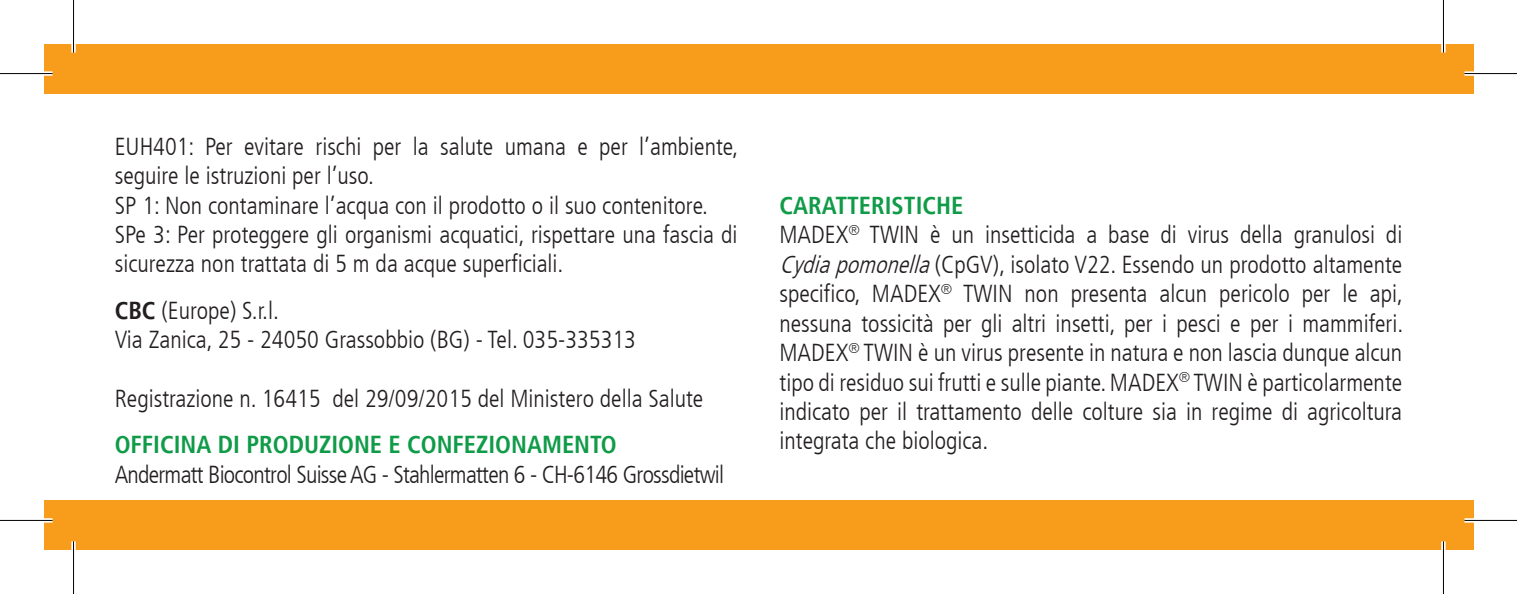
<style>
.page{position:relative;width:1517px;height:594px;background:#fff}
.page>*{position:absolute;margin:0;border:0;box-sizing:border-box;transform-origin:0 0}
.t1{font:300 condensed 24.5px/29.4px "Frutiger LT";color:#231f20}
.t2{font:300 condensed 24.5px "Frutiger LT";letter-spacing:-.03em;color:#231f20}
.t3{font:700 condensed 24.5px "Frutiger LT";color:#109b48}
.s1{font-weight:700}
.s2{font-style:italic}
</style>
<div class="page">
<div style="left:44px;top:44px;width:1428px;height:49px;background:#f89c1c"></div>
<div style="left:44px;top:500px;width:1428px;height:50px;background:#f89c1c"></div>
<div style="left:0;top:71px;width:52px;height:5px;background:#f6f6f6"></div>
<div style="left:1464px;top:71px;width:52px;height:5px;background:#f6f6f6"></div>
<hr style="left:0;top:518px;width:52px;height:4px;background:#fff">
<hr style="left:1464px;top:518px;width:52px;height:4px;background:#fff">
<div style="left:71px;top:0;width:5px;height:52px;background:#fff"></div>
<div style="left:71px;top:541px;width:5px;height:52px;background:#fff"></div>
<svg style="left:1441px;top:0;width:4px;height:52px"></svg>
<svg style="left:1441px;top:541px;width:4px;height:52px"></svg>
<hr style="left:0;top:73px;width:52px;height:1px;background:#000">
<hr style="left:1464px;top:73px;width:52px;height:1px;background:#000">
<hr style="left:0;top:519px;width:52px;height:2px;background:#000">
<hr style="left:1464px;top:519px;width:52px;height:2px;background:#000">
<hr style="left:73px;top:0;width:1px;height:52px;background:#000">
<hr style="left:73px;top:541px;width:1px;height:52px;background:#000">
<hr style="left:1442px;top:0;width:1px;height:52px;background:#000">
<hr style="left:1442px;top:541px;width:1px;height:52px;background:#000">
<p class="t1" style="left:115px;top:132px;width:625px">EUH401: Per evitare rischi per la salute umana e per l’ambiente, seguire le istruzioni per l’uso.</p>
<p class="t1" style="left:115px;top:190px;width:595px">SP 1: Non contaminare l’acqua con il prodotto o il suo contenitore.</p>
<p class="t1" style="left:115px;top:220px;width:624px">SPe 3: Per proteggere gli organismi acquatici, rispettare una fascia di sicurezza non trattata di 5 m da acque superficiali.</p>
<p class="t1" style="left:115px;top:295px;width:166px"><span class="s1">CBC</span> (Europe) S.r.l.</p>
<p class="t1" style="left:115px;top:325px;width:523px">Via Zanica, 25 - 24050 Grassobbio (BG) - Tel. 035-335313</p>
<p class="t1" style="left:115px;top:384px;width:590px">Registrazione n. 16415 del 29/09/2015 del Ministero della Salute</p>
<p class="t3" style="left:115px;top:430px;width:503px">OFFICINA DI PRODUZIONE E CONFEZIONAMENTO</p>
<p class="t2" style="left:115px;top:460px;width:611px">Andermatt Biocontrol Suisse AG - Stahlermatten 6 - CH-6146 Grossdietwil</p>
<p class="t3" style="left:779px;top:191px;width:185px">CARATTERISTICHE</p>
<p class="t1" style="left:779px;top:220px;width:625px;text-align:justify">MADEX<sup>®</sup> TWIN è un insetticida a base di virus della granulosi di <span class="s2">Cydiapomonella</span>(CpGV), isolato V22. Essendo un prodotto altamente specifico, MADEX<sup>®</sup> TWIN non presenta alcun pericolo per le api, nessuna tossicità per gli altri insetti, per i pesci e per i mammiferi.<br>MADEX<sup>®</sup> TWIN è un virus presente in natura e non lascia dunque alcun tipo di residuo sui frutti e sulle piante. MADEX<sup>®</sup> TWIN è particolarmente indicato per il trattamento delle colture sia in regime di agricoltura integrata che biologica.</p>
</div>
